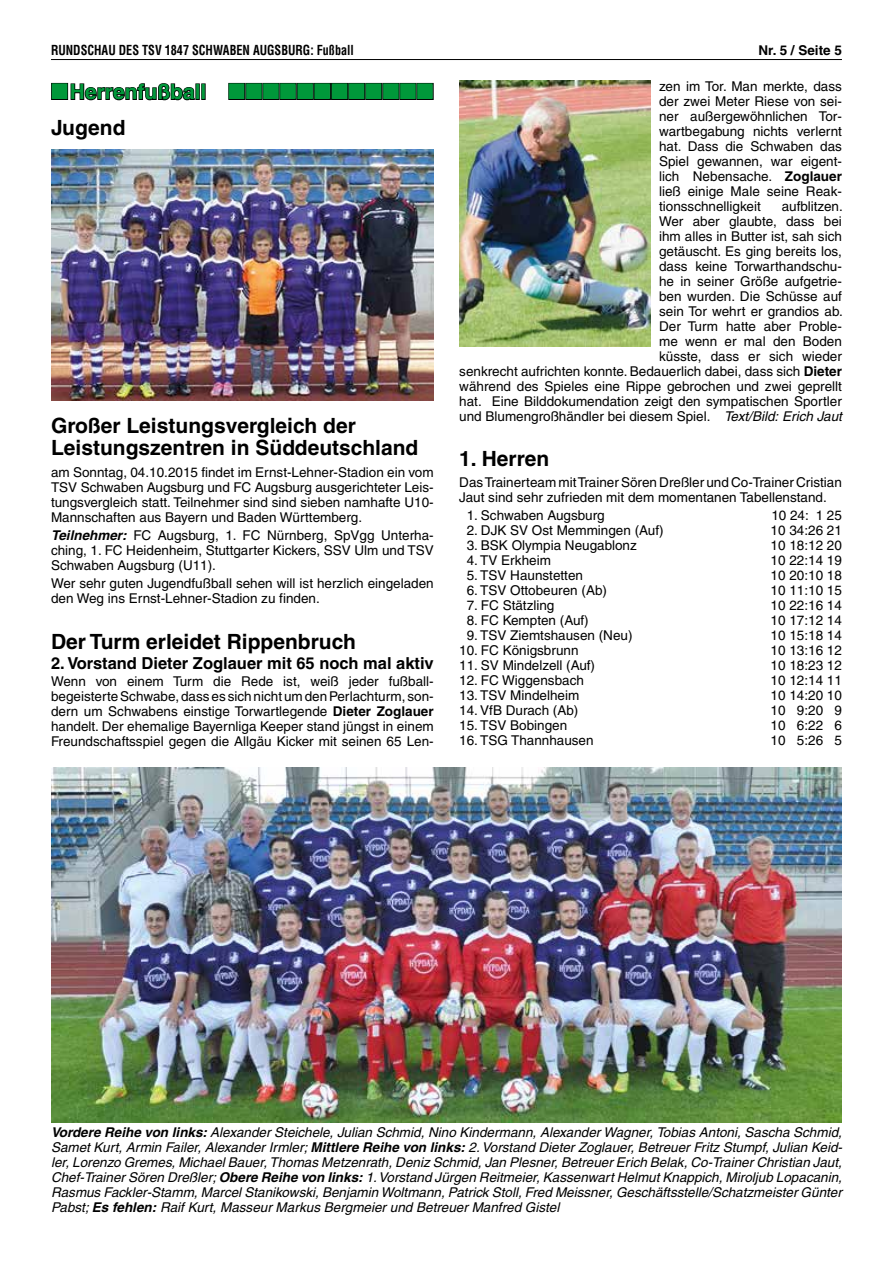
<style>
.page{position:relative;width:893px;height:1263px;background:#fff}
.page>*{position:absolute;margin:0;border:0;box-sizing:border-box;transform-origin:0 0}
.t1{font:700 21px/22.5px "Helvetica";color:#000}
.t2{font:700 21px/35.2px "Helvetica";color:#00983a}
.t3{font:700 16.5px "Helvetica";color:#000}
.t4{font:13.5px/15px "Helvetica";color:#000;text-align:justify}
.t5{font:italic 13.5px/15px "Helvetica";color:#000;text-align:justify}
.t6{font:700 condensed 13.5px "Helvetica";color:#000;scale:.9 1}
.t7{font:700 13.5px "Helvetica";color:#000}
.s1{color:#000}
.s2{font-weight:700}
.s3{font-style:italic}
.s4{font-weight:700;font-style:italic}
</style>
<div class="page">
<hr style="left:51px;top:59px;width:791px;height:1px;background:#000">
<div style="left:51px;top:83px;width:17px;height:17px;border:2px solid #000"></div>
<svg style="left:70px;top:83px;width:125px;height:18px"></svg>
<div style="left:195px;top:83px;width:5px;height:17px;border:2px solid #000"></div>
<div style="left:201px;top:83px;width:5px;height:17px;border:2px solid #000"></div>
<div style="left:228px;top:83px;width:17px;height:17px;border:2px solid #000"></div>
<div style="left:245px;top:83px;width:17px;height:17px;border:2px solid #000"></div>
<div style="left:263px;top:83px;width:17px;height:17px;border:2px solid #000"></div>
<div style="left:280px;top:83px;width:17px;height:17px;border:2px solid #000"></div>
<div style="left:297px;top:83px;width:17px;height:17px;border:2px solid #000"></div>
<div style="left:314px;top:83px;width:17px;height:17px;border:2px solid #000"></div>
<div style="left:331px;top:83px;width:17px;height:17px;border:2px solid #000"></div>
<div style="left:348px;top:83px;width:17px;height:17px;border:2px solid #000"></div>
<div style="left:365px;top:83px;width:17px;height:17px;border:2px solid #000"></div>
<div style="left:382px;top:83px;width:17px;height:17px;border:2px solid #000"></div>
<div style="left:399px;top:83px;width:18px;height:17px;border:2px solid #000"></div>
<div style="left:417px;top:83px;width:17px;height:17px;border:2px solid #000"></div>
<img style="left:51px;top:767px;width:791px;height:356px">
<img style="left:51px;top:150px;width:383px;height:251px">
<img style="left:459px;top:81px;width:192px;height:266px">
<p class="t6" style="left:51px;top:42px;width:338px">RUNDSCHAU DES TSV 1847 SCHWABEN AUGSBURG: Fußball</p>
<p class="t7" style="left:758px;top:42px;width:85px">Nr. 5 / Seite 5</p>
<h1 class="t2" style="left:51px;top:74px;width:384px">■Herrenfußball ■■■■■■■■■■■■<br><span class="s1">Jugend</span></h1>
<p class="t4" style="left:659px;top:79px;width:184px">zen im Tor. Man merkte, dass der zwei Meter Riese von sei&shy;ner außergewöhnlichen Tor&shy;wartbegabung nichts verlernt hat. Dass die Schwaben das Spiel gewannen, war eigent&shy;lich Nebensache. <span class="s2">Zoglauer </span>ließ einige Male seine Reak&shy;tionsschnelligkeit</p>
<p class="t4" style="left:459px;top:199px;width:385px;text-align:right">aufblitzen.<br>Wer aber glaubte, dass bei<br>ihm alles in Butter ist, sah sich<br>getäuscht. Es ging bereits los,<br>dass keine Torwarthandschu-<br>he in seiner Größe aufgetrie-<br>ben wurden. Die Schüsse auf<br>sein Tor wehrt er grandios ab.<br>Der Turm hatte aber Proble-<br>me wenn er mal den Boden<br>küsste, dass er sich wieder<br>senkrecht aufrichten konnte. Bedauerlich dabei, dass sich <span class="s2">Dieter </span>während des Spieles eine Rippe gebrochen und zwei geprellt hat. Eine Bilddokumendation zeigt den sympatischen Sportler und Blumengroßhändler bei diesem Spiel. <span class="s3">Text/Bild: Erich Jaut</span></p>
<h1 class="t1" style="left:459px;top:447px;width:92px">1. Herren</h1>
<p class="t4" style="left:459px;top:475px;width:384px">Das Trainerteam mit Trainer Sören Dreßler und Co-Trainer Cristian<br>Jaut sind sehr zufrieden mit dem momentanen Tabellenstand.</p>
<p class="t4" style="left:467px;top:508px;width:139px">1. Schwaben Augsburg</p>
<p class="t4" style="left:771px;top:508px;width:72px">10 24: 1 25</p>
<p class="t4" style="left:467px;top:523px;width:198px">2. DJK SV Ost Memmingen (Auf)</p>
<p class="t4" style="left:771px;top:523px;width:73px">10 34:26 21</p>
<p class="t4" style="left:467px;top:538px;width:171px">3. BSK Olympia Neugablonz</p>
<p class="t4" style="left:771px;top:538px;width:73px">10 18:12 20</p>
<p class="t4" style="left:467px;top:553px;width:86px">4. TV Erkheim</p>
<p class="t4" style="left:771px;top:553px;width:73px">10 22:14 19</p>
<p class="t4" style="left:467px;top:568px;width:118px">5. TSV Haunstetten</p>
<p class="t4" style="left:771px;top:568px;width:73px">10 20:10 18</p>
<p class="t4" style="left:467px;top:583px;width:142px">6. TSV Ottobeuren (Ab)</p>
<p class="t4" style="left:771px;top:583px;width:73px">10 11:10 15</p>
<p class="t4" style="left:467px;top:598px;width:89px">7. FC Stätzling</p>
<p class="t4" style="left:771px;top:598px;width:73px">10 22:16 14</p>
<p class="t4" style="left:467px;top:613px;width:123px">8. FC Kempten (Auf)</p>
<p class="t4" style="left:771px;top:613px;width:73px">10 17:12 14</p>
<p class="t4" style="left:467px;top:628px;width:167px">9. TSV Ziemtshausen (Neu)</p>
<p class="t4" style="left:771px;top:628px;width:73px">10 15:18 14</p>
<p class="t4" style="left:459px;top:643px;width:121px">10. FC Königsbrunn</p>
<p class="t4" style="left:771px;top:643px;width:73px">10 13:16 12</p>
<p class="t4" style="left:459px;top:658px;width:137px">11. SV Mindelzell (Auf)</p>
<p class="t4" style="left:771px;top:658px;width:73px">10 18:23 12</p>
<p class="t4" style="left:459px;top:673px;width:126px">12. FC Wiggensbach</p>
<p class="t4" style="left:771px;top:673px;width:73px">10 12:14 11</p>
<p class="t4" style="left:459px;top:688px;width:122px">13. TSV Mindelheim</p>
<p class="t4" style="left:771px;top:688px;width:73px">10 14:20 10</p>
<p class="t4" style="left:459px;top:703px;width:121px">14. VfB Durach (Ab)</p>
<p class="t4" style="left:771px;top:703px;width:73px">10 9:20 9</p>
<p class="t4" style="left:459px;top:718px;width:110px">15. TSV Bobingen</p>
<p class="t4" style="left:771px;top:718px;width:73px">10 6:22 6</p>
<p class="t4" style="left:459px;top:733px;width:136px">16. TSG Thannhausen</p>
<p class="t4" style="left:771px;top:733px;width:73px">10 5:26 5</p>
<h1 class="t1" style="left:51px;top:414px;width:369px">Großer Leistungsvergleich der<br>Leistungszentren in Süddeutschland</h1>
<p class="t4" style="left:51px;top:464px;width:384px">am Sonntag, 04.10.2015 findet im Ernst-Lehner-Stadion ein vom TSV Schwaben Augsburg und FC Augsburg ausgerichteter Leis&shy;tungsvergleich statt. Teilnehmer sind sind sieben namhafte U10- Mannschaften aus Bayern und Baden Württemberg.</p>
<p class="t4" style="left:51px;top:528px;width:384px"><span class="s4">Teilnehmer:</span> FC Augsburg, 1. FC Nürnberg, SpVgg Unterha&shy;ching, 1. FC Heidenheim, Stuttgarter Kickers, SSV Ulm und TSV Schwaben Augsburg (U11).</p>
<p class="t4" style="left:51px;top:576px;width:384px">Wer sehr guten Jugendfußball sehen will ist herzlich eingeladen den Weg ins Ernst-Lehner-Stadion zu finden.</p>
<h1 class="t1" style="left:51px;top:630px;width:306px">Der Turm erleidet Rippenbruch</h1>
<p class="t3" style="left:51px;top:653px;width:384px">2. Vorstand Dieter Zoglauer mit 65 noch mal aktiv</p>
<p class="t4" style="left:51px;top:674px;width:384px">Wenn von einem Turm die Rede ist, weiß jeder fußball&shy;begeisterte Schwabe, dass es sich nicht um den Perlachturm, son&shy;dern um Schwabens einstige Torwartlegende <span class="s2">Dieter Zoglauer </span>handelt. Der ehemalige Bayernliga Keeper stand jüngst in einem Freundschaftsspiel gegen die Allgäu Kicker mit seinen 65 Len-</p>
<p class="t5" style="left:51px;top:1125px;width:793px"><span class="s2">Vordere Reihe von links:</span> Alexander Steichele, Julian Schmid, Nino Kindermann, Alexander Wagner, Tobias Antoni, Sascha Schmid, Samet Kurt, Armin Failer, Alexander Irmler; <span class="s2">Mittlere Reihe von links:</span> 2. Vorstand Dieter Zoglauer, Betreuer Fritz Stumpf, Julian Keid&shy;ler, Lorenzo Gremes, Michael Bauer, Thomas Metzenrath, Deniz Schmid, Jan Plesner, Betreuer Erich Belak, Co-Trainer Christian Jaut, Chef-Trainer Sören Dreßler; <span class="s2">Obere Reihe von links:</span> 1. Vorstand Jürgen Reitmeier, Kassenwart Helmut Knappich, Miroljub Lopacanin, Rasmus Fackler-Stamm, Marcel Stanikowski, Benjamin Woltmann, Patrick Stoll, Fred Meissner, Geschäftsstelle/Schatzmeister Günter Pabst; <span class="s2">Es fehlen:</span> Raif Kurt, Masseur Markus Bergmeier und Betreuer Manfred Gistel</p>
</div>
